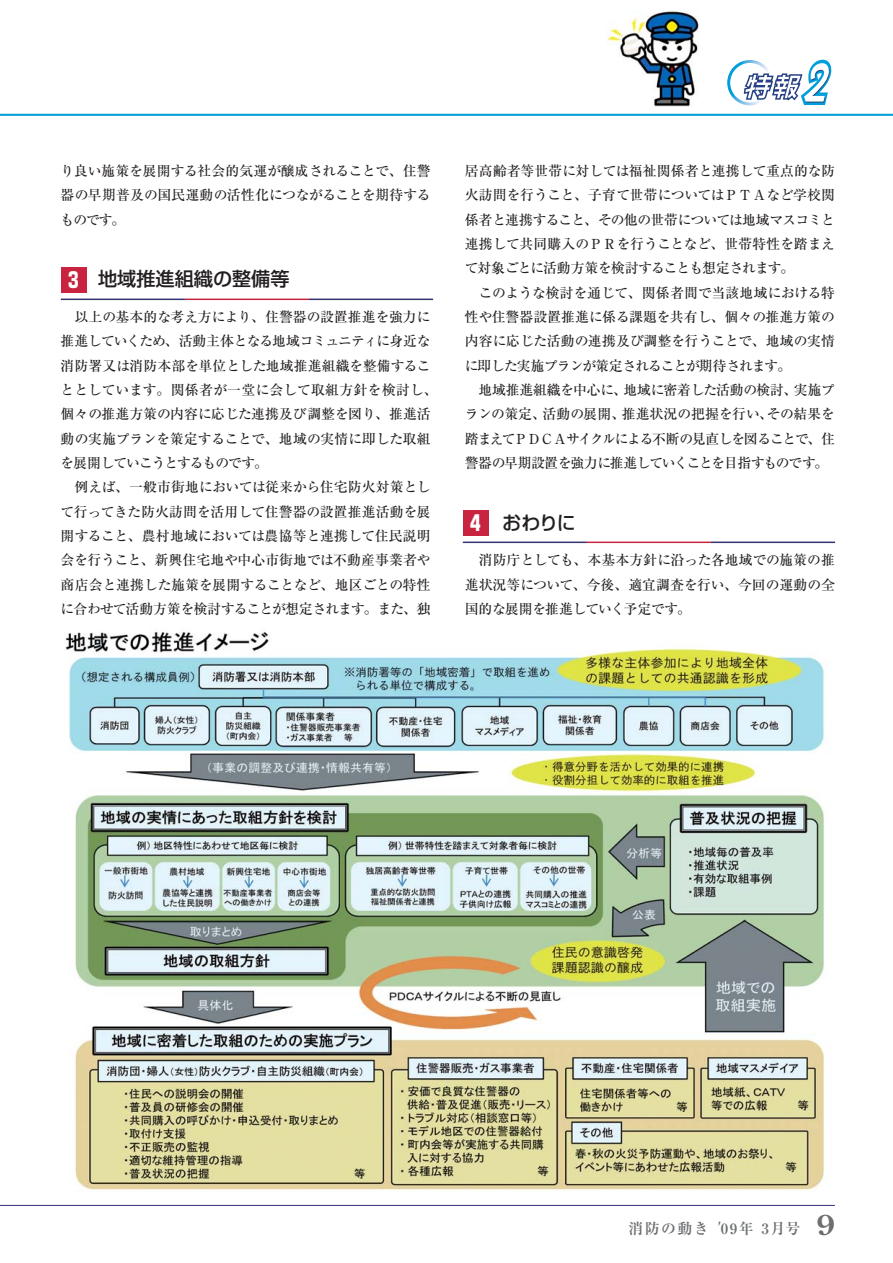
<style>
.page{position:relative;width:893px;height:1263px;background:#fff}
.page>*{position:absolute;margin:0;border:0;box-sizing:border-box;transform-origin:0 0}
.t1{font:700 21.3px "Shin Go";color:#fff}
.t2{font:500 19.2px "Shin Go";color:#231f20}
.t3{font:700 14.85px "Ryumin";letter-spacing:.1em;color:#6c6e70}
.t4{font:500 13.8px/24.3px "Ryumin";letter-spacing:-.02em;color:#231f20;text-align:justify}
.t5{font:500 13.8px/24.3px "Ryumin";color:#231f20}
.s1{font-style:italic}
.s2{font-family:"Century Old Style";font-size:27.6px}
</style>
<div class="page">
<hr style="left:1px;top:1205px;width:833px;height:1px;background:#333376">
<svg style="left:727px;top:60px;width:104px;height:45px"></svg>
<img style="left:606px;top:11px;width:92px;height:95px">
<hr style="left:1px;top:114px;width:891px;height:2px;background:#009edb">
<img style="left:65px;top:631px;width:760px;height:560px">
<div style="left:61px;top:267px;width:25px;height:25px;background:#c9243f"></div>
<hr style="left:61px;top:299px;width:124px;height:1px;background:#333376">
<hr style="left:185px;top:299px;width:124px;height:1px;background:#c9243f">
<hr style="left:309px;top:299px;width:124px;height:1px;background:#333376">
<div style="left:463px;top:510px;width:25px;height:25px;background:#c9243f"></div>
<hr style="left:463px;top:542px;width:124px;height:1px;background:#333376">
<hr style="left:587px;top:542px;width:124px;height:1px;background:#c9243f">
<hr style="left:711px;top:542px;width:124px;height:1px;background:#333376">
<p class="t4" style="left:61px;top:160px;width:371px">り良い施策を展開する社会的気運が醸成されることで、住警器の早期普及の国民運動の活性化につながることを期待するものです。</p>
<h2 class="t2" style="left:98px;top:272px;width:193px">地域推進組織の整備等</h2>
<p class="t5" style="left:61px;top:306px;width:378px;text-indent:14px">以上の基本的な考え方により、住警器の設置推進を強力に推進していくため、活動主体となる地域コミュニティに身近な消防署又は消防本部を単位とした地域推進組織を整備することとしています。関係者が一堂に会して取組方針を検討し、個々の推進方策の内容に応じた連携及び調整を図り、推進活動の実施プランを策定することで、地域の実情に即した取組を展開していこうとするものです。</p>
<p class="t4" style="left:61px;top:477px;width:371px;text-indent:14px">例えば、一般市街地においては従来から住宅防火対策として行ってきた防火訪問を活用して住警器の設置推進活動を展開すること、農村地域においては農協等と連携して住民説明会を行うこと、新興住宅地や中心市街地では不動産事業者や商店会と連携した施策を展開することなど、地区ごとの特性に合わせて活動方策を検討することが想定されます。また、独</p>
<h1 class="t1" style="left:63px;top:272px;width:23px">３</h1>
<p class="t4" style="left:465px;top:161px;width:371px">居高齢者等世帯に対しては福祉関係者と連携して重点的な防火訪問を行うこと、子育て世帯についてはＰＴＡなど学校関係者と連携すること、その他の世帯については地域マスコミと連携して共同購入のＰＲを行うことなど、世帯特性を踏まえて対象ごとに活動方策を検討することも想定されます。</p>
<p class="t4" style="left:465px;top:282px;width:371px;text-indent:14px">このような検討を通じて、関係者間で当該地域における特性や住警器設置推進に係る課題を共有し、個々の推進方策の内容に応じた活動の連携及び調整を行うことで、地域の実情に即した実施プランが策定されることが期待されます。</p>
<p class="t4" style="left:465px;top:379px;width:371px;text-indent:14px">地域推進組織を中心に、地域に密着した活動の検討、実施プランの策定、活動の展開、推進状況の把握を行い、その結果を踏まえてＰＤＣＡサイクルによる不断の見直しを図ることで、住警器の早期設置を強力に推進していくことを目指すものです。</p>
<h2 class="t2" style="left:502px;top:515px;width:75px">おわりに</h2>
<p class="t4" style="left:465px;top:550px;width:371px;text-indent:14px">消防庁としても、本基本方針に沿った各地域での施策の推進状況等について、今後、適宜調査を行い、今回の運動の全国的な展開を推進していく予定です。</p>
<h1 class="t1" style="left:465px;top:515px;width:23px">４</h1>
<p class="t3" style="left:628px;top:1223px;width:208px">消防の動き <span class="s1">'</span>09年 3月号 <span class="s2">9</span></p>
</div>
